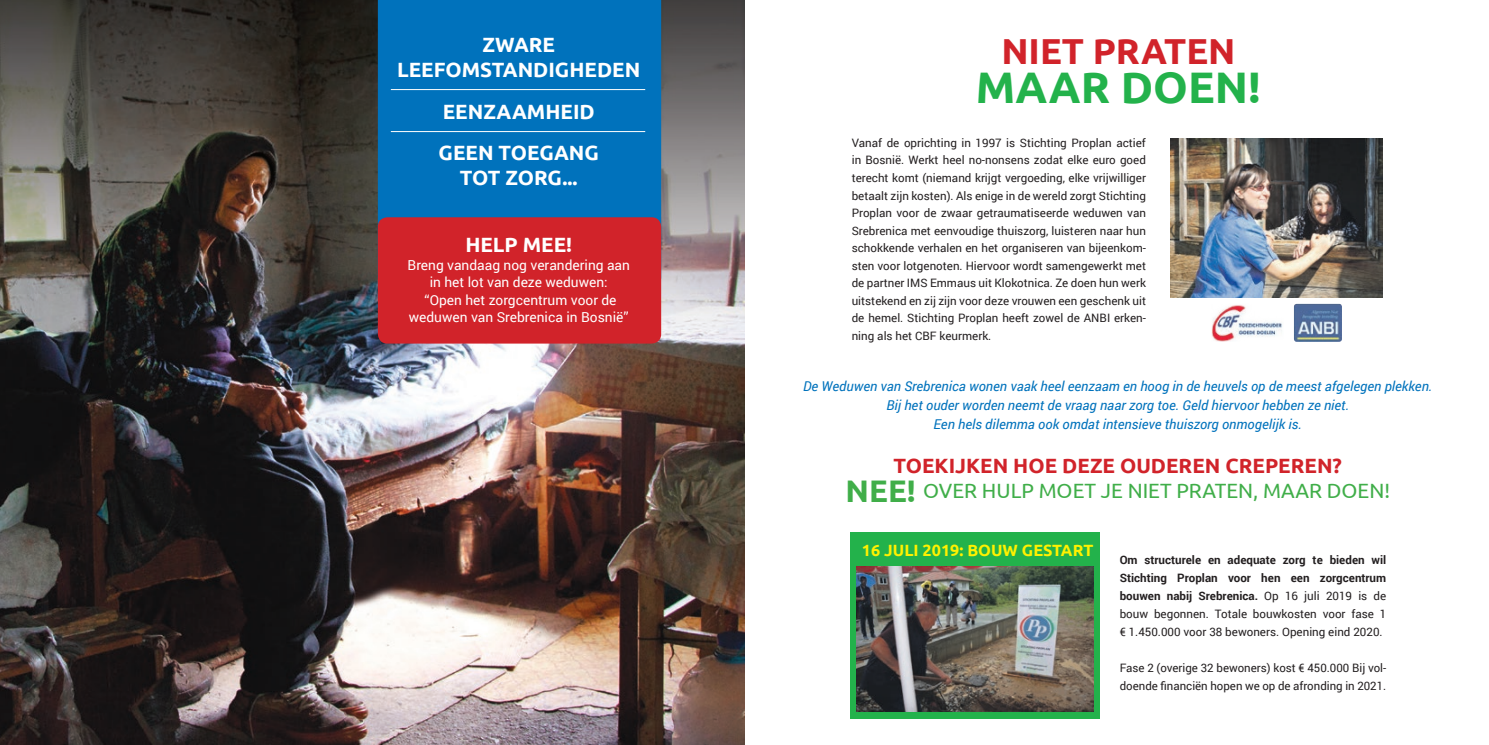
<style>
.page{position:relative;width:1489px;height:745px;background:#fff}
.page>*{position:absolute;margin:0;border:0;box-sizing:border-box;transform-origin:0 0}
.t1{font:700 44.12px "Ubuntu";color:#23b24b}
.t2{font:700 36px "Ubuntu";color:#d1232a}
.t3{font:20.62px/25.8px "Ubuntu";color:#40ae49;text-align:center}
.t4{font:700 20.62px/24.4px "Ubuntu";color:#fff;text-align:center}
.t5{font:700 16.25px "Ubuntu";color:#fff101}
.t6{font:13.75px/17.5px "Roboto";color:#fff;text-align:center}
.t7{font:italic 13.5px/19px "Roboto";color:#0072bc;text-align:center}
.t8{font:11.62px/17.5px "Roboto";color:#231f20;text-align:justify}
.t9{font:700 11.62px/18px "Roboto";color:#231f20;text-align:justify}
.s1{font-weight:700;color:#d1232a}
.s2{font-weight:700;font-size:31.12px}
.s3{font-weight:400}
</style>
<div class="page">
<div style="left:850px;top:531px;width:249px;height:187px;background:#23b24b"></div>
<img style="left:0;top:0;width:744px;height:744px">
<img style="left:856px;top:566px;width:237px;height:145px">
<img style="left:1170px;top:138px;width:212px;height:159px">
<div style="left:378px;top:0;width:283px;height:224px;background:#0072bc"></div>
<div style="left:378px;top:217px;width:283px;height:126px;background:#d1232a;border-radius:10px"></div>
<hr style="left:391px;top:89px;width:254px;height:1px;background:#fff">
<hr style="left:391px;top:131px;width:254px;height:1px;background:#fff">
<img style="left:1211px;top:305px;width:71px;height:36px">
<img style="left:1294px;top:303px;width:47px;height:38px">
<h3 class="t4" style="left:397px;top:32px;width:245px">ZWARE<br>LEEFOMSTANDIGHEDEN</h3>
<h3 class="t4" style="left:438px;top:90px;width:162px;line-height:41.9px;text-align:left">EENZAAMHEID<br>GEEN TOEGANG</h3>
<h3 class="t4" style="left:460px;top:165px;width:119px">TOT ZORG...</h3>
<h3 class="t4" style="left:465px;top:232px;width:108px">HELP MEE!</h3>
<p class="t6" style="left:407px;top:255px;width:224px">Breng vandaag nog verandering aan in het lot van deze weduwen:<br>‘‘Open het zorgcentrum voor de weduwen van Srebrenica in Bosnië’’</p>
<h2 class="t2" style="left:1001px;top:29px;width:235px">NIET PRATEN</h2>
<h1 class="t1" style="left:975px;top:60px;width:286px">MAAR DOEN!</h1>
<p class="t8" style="left:851px;top:133px;width:296px">Vanaf de oprichting in 1997 is Stichting Proplan actief in Bosnië. Werkt heel no-nonsens zodat elke euro goed terecht komt (niemand krijgt vergoeding, elke vrijwilliger betaalt zijn kosten). Als enige in de wereld zorgt Stichting Proplan voor de zwaar getraumatiseerde weduwen van Srebrenica met eenvoudige thuiszorg, luisteren naar hun schokkende verhalen en het organiseren van bijeenkom&shy;sten voor lotgenoten. Hiervoor wordt samengewerkt met de partner IMS Emmaus uit Klokotnica. Ze doen hun werk uitstekend en zij zijn voor deze vrouwen een geschenk uit de hemel. Stichting Proplan heeft zowel de ANBI erken&shy;ning als het CBF keurmerk.</p>
<p class="t7" style="left:803px;top:376px;width:630px">De Weduwen van Srebrenica wonen vaak heel eenzaam en hoog in de heuvels op de meest afgelegen plekken.<br>Bij het ouder worden neemt de vraag naar zorg toe. Geld hiervoor hebben ze niet.<br>Een hels dilemma ook omdat intensieve thuiszorg onmogelijk is.</p>
<h3 class="t3" style="left:845px;top:451px;width:546px"><span class="s1">TOEKIJKEN HOE DEZE OUDEREN CREPEREN?<br></span><span class="s2">NEE!</span> OVER HULP MOET JE NIET PRATEN, MAAR DOEN!</h3>
<h3 class="t5" style="left:861px;top:540px;width:233px">16 JULI 2019: BOUW GESTART</h3>
<p class="t9" style="left:1119px;top:549px;width:268px">Om structurele en adequate zorg te bieden wil Stichting Proplan voor hen een zorgcentrum bouwen nabij Srebrenica. <span class="s3">Op 16 juli 2019 is de bouw begonnen. Totale bouwkosten voor fase 1 € 1.450.000 voor 38 bewoners. Opening eind 2020.</span></p>
<p class="t8" style="left:1119px;top:657px;width:268px;line-height:18px">Fase 2 (overige 32 bewoners) kost € 450.000 Bij vol&shy;doende financiën hopen we op de afronding in 2021.</p>
</div>
